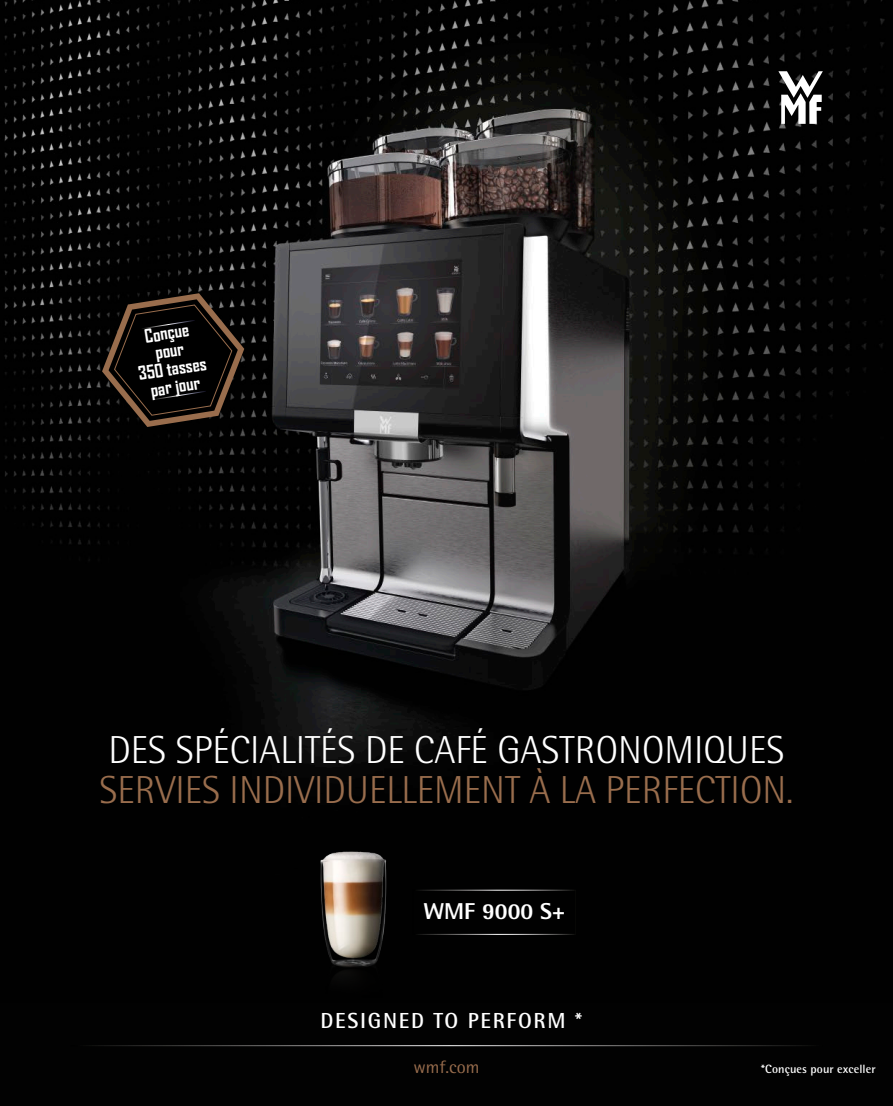
<style>
.page{position:relative;width:893px;height:1106px;background:#fff}
.page>*{position:absolute;margin:0;border:0;box-sizing:border-box;transform-origin:0 0}
.t1{font:300 39px/39.9px "WMF Rotis";color:#996d4d}
.t2{font:700 22.95px "WMF Rotis";color:#fff}
.t3{font:500 21.75px "WMF Rotis";letter-spacing:.08em;color:#fff}
.Paragrafo_base{font:700 18px/18px "Agency FB";color:#fff;text-align:center}
.t4{font:18px "WMF Rotis";color:#996d4d}
.t5{font:500 12px "WMF Rotis";letter-spacing:.01em;color:#fff}
.s1{color:#fff}
</style>
<div class="page">
<img style="left:0;top:0;width:893px;height:1003px">
<div style="left:0;top:1003px;width:893px;height:103px;background:#020202"></div>
<svg style="left:778px;top:71px;width:45px;height:53px"></svg>
<hr style="left:71px;top:1045px;width:751px;height:1px;background:#fff">
<img style="left:317px;top:828px;width:78px;height:175px">
<svg style="left:102px;top:293px;width:142px;height:134px;background:#18110d"></svg>
<p class="Paragrafo_base" style="left:131px;top:329px;width:70px;rotate:-9deg">Conçue pour<br>350 tasses par jour</p>
<p class="t1" style="left:99px;top:729px;width:695px"><span class="s1">DES SPÉCIALITÉS DE CAFÉ GASTRONOMIQUES<br></span>SERVIES INDIVIDUELLEMENT À LA PERFECTION.</p>
<p class="t2" style="left:423px;top:896px;width:144px">WMF 9000 S+</p>
<p class="t3" style="left:321px;top:1007px;width:263px">DESIGNED TO PERFORM *</p>
<p class="t4" style="left:413px;top:1056px;width:68px">wmf.com</p>
<p class="t5" style="left:761px;top:1061px;width:116px">*Conçues pour exceller</p>
</div>
